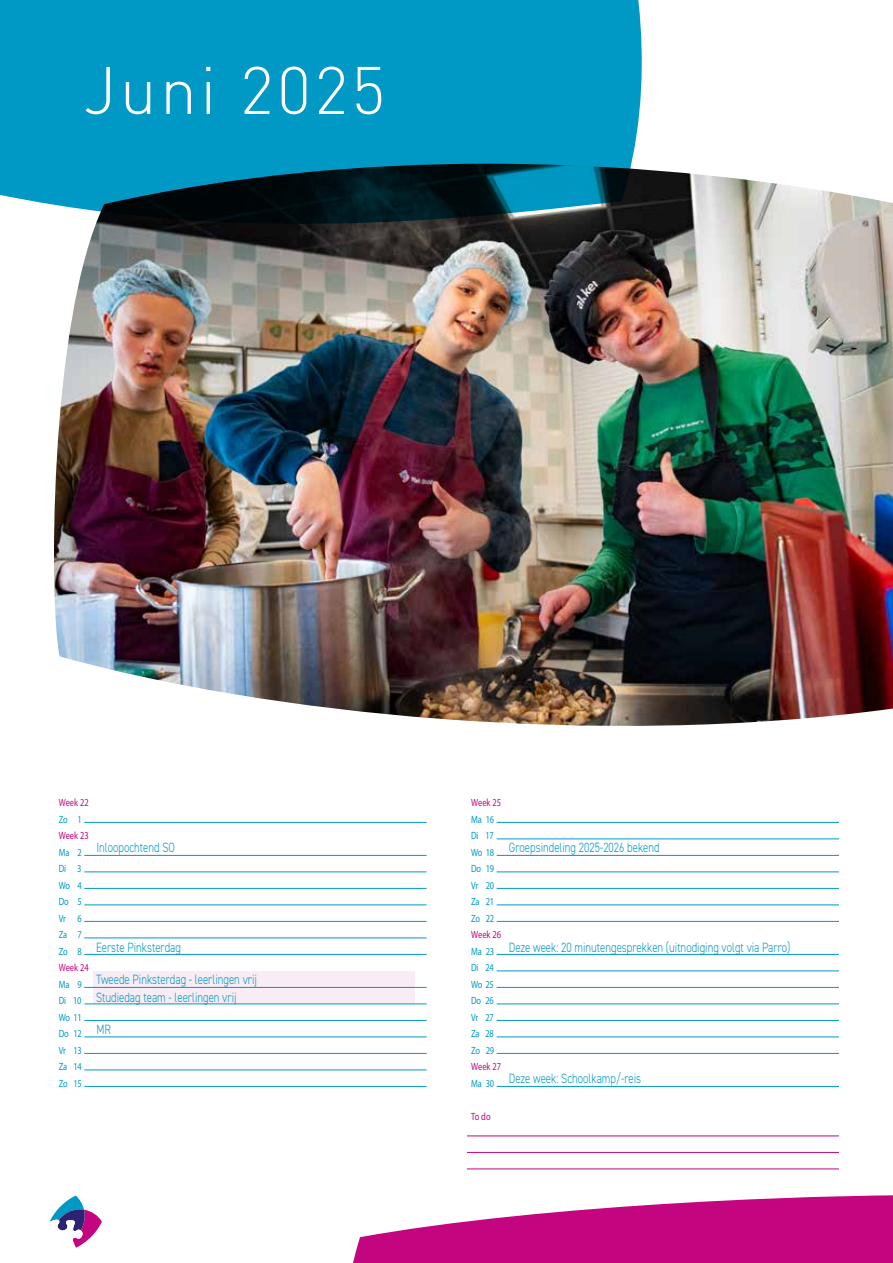
<style>
.page{position:relative;width:893px;height:1263px;background:#fff}
.page>*{position:absolute;margin:0;border:0;box-sizing:border-box;transform-origin:0 0}
.t1{font:300 66px "DIN Pro";letter-spacing:.05em;color:#fff}
.t2{font:300 13.5px "DIN2014";color:#0098c5;scale:.8 1}
.t3{font:10.5px/16.5px "Myriad Pro";letter-spacing:-.025em;color:#0098c5;text-align:justify;scale:.8 1}
.t4{font:10.5px "Myriad Pro";letter-spacing:.005em;color:#c3057f;scale:.8 1}
</style>
<div class="page">
<div style="left:93px;top:971px;width:322px;height:33px;background:#f8ecf5"></div>
<img style="left:54px;top:170px;width:839px;height:556px">
<svg style="left:0;top:0;width:658px;height:262px;background:#16809f"></svg>
<svg style="left:353px;top:1195px;width:540px;height:68px"></svg>
<svg style="left:50px;top:1195px;width:52px;height:53px"></svg>
<hr style="left:84px;top:822px;width:343px;height:1px;background:#0098c5">
<hr style="left:84px;top:855px;width:343px;height:1px;background:#0098c5">
<hr style="left:84px;top:872px;width:343px;height:1px;background:#0098c5">
<hr style="left:84px;top:888px;width:343px;height:1px;background:#0098c5">
<hr style="left:84px;top:905px;width:343px;height:1px;background:#0098c5">
<hr style="left:84px;top:921px;width:343px;height:1px;background:#0098c5">
<hr style="left:84px;top:938px;width:343px;height:1px;background:#0098c5">
<hr style="left:84px;top:954px;width:343px;height:1px;background:#0098c5">
<hr style="left:84px;top:987px;width:343px;height:1px;background:#0098c5">
<hr style="left:84px;top:1004px;width:343px;height:1px;background:#0098c5">
<hr style="left:84px;top:1020px;width:343px;height:1px;background:#0098c5">
<hr style="left:84px;top:1037px;width:343px;height:1px;background:#0098c5">
<hr style="left:84px;top:1053px;width:343px;height:1px;background:#0098c5">
<hr style="left:84px;top:1070px;width:343px;height:1px;background:#0098c5">
<hr style="left:84px;top:1086px;width:343px;height:1px;background:#0098c5">
<hr style="left:497px;top:822px;width:342px;height:1px;background:#0098c5">
<hr style="left:497px;top:839px;width:342px;height:1px;background:#0098c5">
<hr style="left:497px;top:855px;width:342px;height:1px;background:#0098c5">
<hr style="left:497px;top:872px;width:342px;height:1px;background:#0098c5">
<hr style="left:497px;top:888px;width:342px;height:1px;background:#0098c5">
<hr style="left:497px;top:905px;width:342px;height:1px;background:#0098c5">
<hr style="left:497px;top:921px;width:342px;height:1px;background:#0098c5">
<hr style="left:497px;top:954px;width:342px;height:1px;background:#0098c5">
<hr style="left:497px;top:971px;width:342px;height:1px;background:#0098c5">
<hr style="left:497px;top:987px;width:342px;height:1px;background:#0098c5">
<hr style="left:497px;top:1004px;width:342px;height:1px;background:#0098c5">
<hr style="left:497px;top:1020px;width:342px;height:1px;background:#0098c5">
<hr style="left:497px;top:1037px;width:342px;height:1px;background:#0098c5">
<hr style="left:497px;top:1053px;width:342px;height:1px;background:#0098c5">
<hr style="left:497px;top:1086px;width:342px;height:1px;background:#0098c5">
<hr style="left:467px;top:1136px;width:372px;height:1px;background:#c3057f">
<hr style="left:467px;top:1152px;width:372px;height:1px;background:#c3057f">
<hr style="left:467px;top:1169px;width:372px;height:1px;background:#c3057f">
<h1 class="t1" style="left:84px;top:45px;width:303px">Juni 2025</h1>
<p class="t4" style="left:59px;top:797px;width:39px">Week 22</p>
<p class="t3" style="left:59px;top:811px;width:30px">Zo 1</p>
<p class="t4" style="left:59px;top:830px;width:39px">Week 23</p>
<p class="t3" style="left:59px;top:844px;width:30px">Ma 2<br>Di 3<br>Wo 4<br>Do 5<br>Vr 6<br>Za 7<br>Zo 8</p>
<p class="t4" style="left:59px;top:962px;width:39px">Week 24</p>
<p class="t3" style="left:59px;top:976px;width:30px">Ma 9<br>Di 10<br>Wo 11<br>Do 12<br>Vr 13<br>Za 14<br>Zo 15</p>
<p class="t4" style="left:471px;top:797px;width:39px">Week 25</p>
<p class="t3" style="left:471px;top:811px;width:30px">Ma 16<br>Di 17<br>Wo 18<br>Do 19<br>Vr 20<br>Za 21<br>Zo 22</p>
<p class="t4" style="left:471px;top:929px;width:39px">Week 26</p>
<p class="t3" style="left:471px;top:943px;width:30px">Ma 23<br>Di 24<br>Wo 25<br>Do 26<br>Vr 27<br>Za 28<br>Zo 29</p>
<p class="t4" style="left:471px;top:1061px;width:39px">Week 27</p>
<p class="t3" style="left:471px;top:1075px;width:30px">Ma 30</p>
<p class="t4" style="left:471px;top:1110px;width:26px">To do</p>
<p class="t2" style="left:96px;top:839px;width:100px">Inloopochtend SO</p>
<p class="t2" style="left:509px;top:839px;width:190px">Groepsindeling 2025-2026 bekend</p>
<p class="t2" style="left:509px;top:939px;width:353px">Deze week: 20 minutengesprekken (uitnodiging volgt via Parro)</p>
<p class="t2" style="left:96px;top:939px;width:108px">Eerste Pinksterdag</p>
<p class="t2" style="left:96px;top:989px;width:177px">Studiedag team - leerlingen vrij</p>
<p class="t2" style="left:96px;top:971px;width:203px">Tweede Pinksterdag - leerlingen vrij</p>
<p class="t2" style="left:96px;top:1021px;width:20px">MR</p>
<p class="t2" style="left:509px;top:1070px;width:167px">Deze week: Schoolkamp/-reis</p>
</div>
